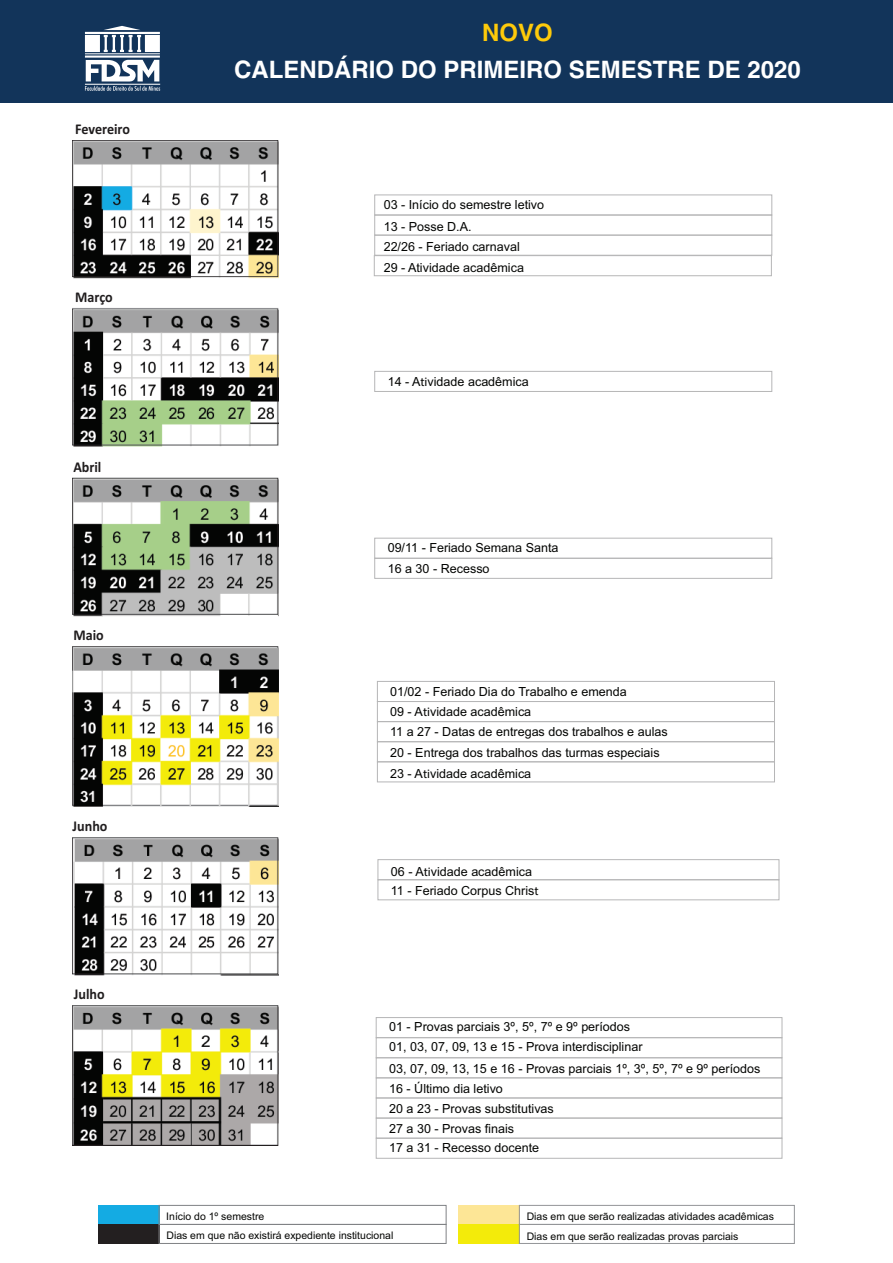
<style>
.page{position:relative;width:893px;height:1263px;background:#fff}
.page>*{position:absolute;margin:0;border:0;box-sizing:border-box;transform-origin:0 0}
.t1{font:700 24px "Helvetica";color:#fff}
.t2{font:700 24px "Helvetica";color:#feca0a}
.t3{font:700 15px "Calibri";color:#201d1e;scale:.94 1}
.t4{font:12.6px/20.2px "Arial";color:#040503}
.t5{font:10.5px/19.2px "Arial";color:#040503}
.s1{font-family:"Myriad Pro"}
</style>
<div class="page">
<div style="left:98px;top:1205px;width:61px;height:19px;background:#14abe3"></div>
<div style="left:98px;top:1224px;width:61px;height:19px;background:#231f20"></div>
<div style="left:458px;top:1205px;width:61px;height:19px;background:#fde696"></div>
<div style="left:458px;top:1224px;width:61px;height:19px;background:#f3eb0a"></div>
<div style="left:159px;top:1205px;width:287px;height:19px;border:1px solid #808285"></div>
<div style="left:159px;top:1224px;width:287px;height:19px;border:1px solid #808285"></div>
<div style="left:519px;top:1205px;width:275px;height:19px;border:1px solid #939598"></div>
<div style="left:519px;top:1224px;width:275px;height:19px;border:1px solid #939598"></div>
<div style="left:374px;top:195px;width:398px;height:20px;border:1px solid #b6b6b7"></div>
<div style="left:374px;top:215px;width:398px;height:20px;border:1px solid #b6b6b7"></div>
<div style="left:374px;top:235px;width:398px;height:21px;border:1px solid #b6b6b7"></div>
<div style="left:374px;top:255px;width:398px;height:21px;border:1px solid #b6b6b7"></div>
<img style="left:73px;top:141px;width:206px;height:1004px">
<div style="left:0;top:0;width:893px;height:103px;background:#12345a"></div>
<svg style="left:85px;top:26px;width:75px;height:65px"></svg>
<div style="left:374px;top:371px;width:398px;height:21px;border:1px solid #b6b6b7"></div>
<div style="left:374px;top:538px;width:398px;height:21px;border:1px solid #b6b6b7"></div>
<div style="left:374px;top:558px;width:398px;height:21px;border:1px solid #b6b6b7"></div>
<div style="left:377px;top:681px;width:398px;height:21px;border:1px solid #b6b6b7"></div>
<div style="left:377px;top:701px;width:398px;height:21px;border:1px solid #b6b6b7"></div>
<div style="left:377px;top:721px;width:398px;height:21px;border:1px solid #b6b6b7"></div>
<div style="left:377px;top:741px;width:398px;height:21px;border:1px solid #b6b6b7"></div>
<div style="left:378px;top:859px;width:401px;height:21px;border:1px solid #b6b6b7"></div>
<div style="left:378px;top:879px;width:401px;height:21px;border:1px solid #b6b6b7"></div>
<div style="left:377px;top:761px;width:398px;height:21px;border:1px solid #b6b6b7"></div>
<div style="left:376px;top:1037px;width:406px;height:21px;border:1px solid #b6b6b7"></div>
<div style="left:376px;top:1057px;width:406px;height:21px;border:1px solid #b6b6b7"></div>
<div style="left:376px;top:1077px;width:406px;height:21px;border:1px solid #b6b6b7"></div>
<div style="left:376px;top:1097px;width:406px;height:21px;border:1px solid #b6b6b7"></div>
<div style="left:376px;top:1118px;width:406px;height:20px;border:1px solid #b6b6b7"></div>
<div style="left:376px;top:1017px;width:406px;height:21px;border:1px solid #b6b6b7"></div>
<div style="left:376px;top:1138px;width:406px;height:21px;border:1px solid #b6b6b7"></div>
<p class="t3" style="left:75px;top:123px;width:60px">Fevereiro</p>
<p class="t3" style="left:75px;top:291px;width:41px">Março</p>
<p class="t3" style="left:73px;top:461px;width:31px">Abril</p>
<p class="t3" style="left:73px;top:628px;width:34px">Maio</p>
<p class="t3" style="left:73px;top:820px;width:39px">Junho</p>
<p class="t3" style="left:74px;top:987px;width:34px">Julho</p>
<h1 class="t2" style="left:482px;top:23px;width:72px">NOVO</h1>
<h1 class="t1" style="left:234px;top:60px;width:568px">CALENDÁRIO DO PRIMEIRO SEMESTRE DE 2020</h1>
<p class="t4" style="left:384px;top:195px;width:162px;line-height:21.8px">03 - Início do semestre letivo<br>13 - Posse D.A.</p>
<p class="t4" style="left:384px;top:238px;width:142px">22/26 - Feriado carnaval<br>29 - Atividade acadêmica</p>
<p class="t4" style="left:388px;top:372px;width:143px">14 - A<span class="s1">ti</span>vidade acadêmica</p>
<p class="t4" style="left:388px;top:538px;width:172px;line-height:21px">09/11 - Feriado Semana Santa<br>16 a 30 - Recesso</p>
<p class="t4" style="left:390px;top:682px;width:279px">01/02 - Feriado Dia do Trabalho e emenda<br>09 - A<span class="s1">ti</span>vidade acadêmica<br>11 a 27 - Datas de entregas dos trabalhos e aulas 20 - Entrega dos trabalhos das turmas especiais</p>
<p class="t4" style="left:390px;top:764px;width:143px">23 - A<span class="s1">ti</span>vidade acadêmica</p>
<p class="t4" style="left:391px;top:863px;width:149px;line-height:19.5px">06 - A<span class="s1">ti</span>vidade acadêmica<br>11 - Feriado Corpus Chris<span class="s1">t</span></p>
<p class="t4" style="left:389px;top:1017px;width:243px">01 - Provas parciais 3º, 5º, 7º e 9º períodos</p>
<p class="t4" style="left:389px;top:1036px;width:373px;line-height:22.4px">01, 03, 07, 09, 13 e 15 - Prova interdisciplinar<br>03, 07, 09, 13, 15 e 16 - Provas parciais 1º, 3º, 5º, 7º e 9º períodos</p>
<p class="t4" style="left:389px;top:1079px;width:166px">16 - Último dia letivo<br>20 a 23 - Provas substitutivas<br>27 a 30 - Provas finais</p>
<p class="t4" style="left:389px;top:1138px;width:152px">17 a 31 - Recesso docente</p>
<p class="t5" style="left:166px;top:1207px;width:229px">Início do 1º semestre<br>Dias em que não existirá expediente institucional</p>
<p class="t5" style="left:527px;top:1207px;width:249px;line-height:19.8px">Dias em que serão realizadas atividades acadêmicas<br>Dias em que serão realizadas provas parciais</p>
</div>
